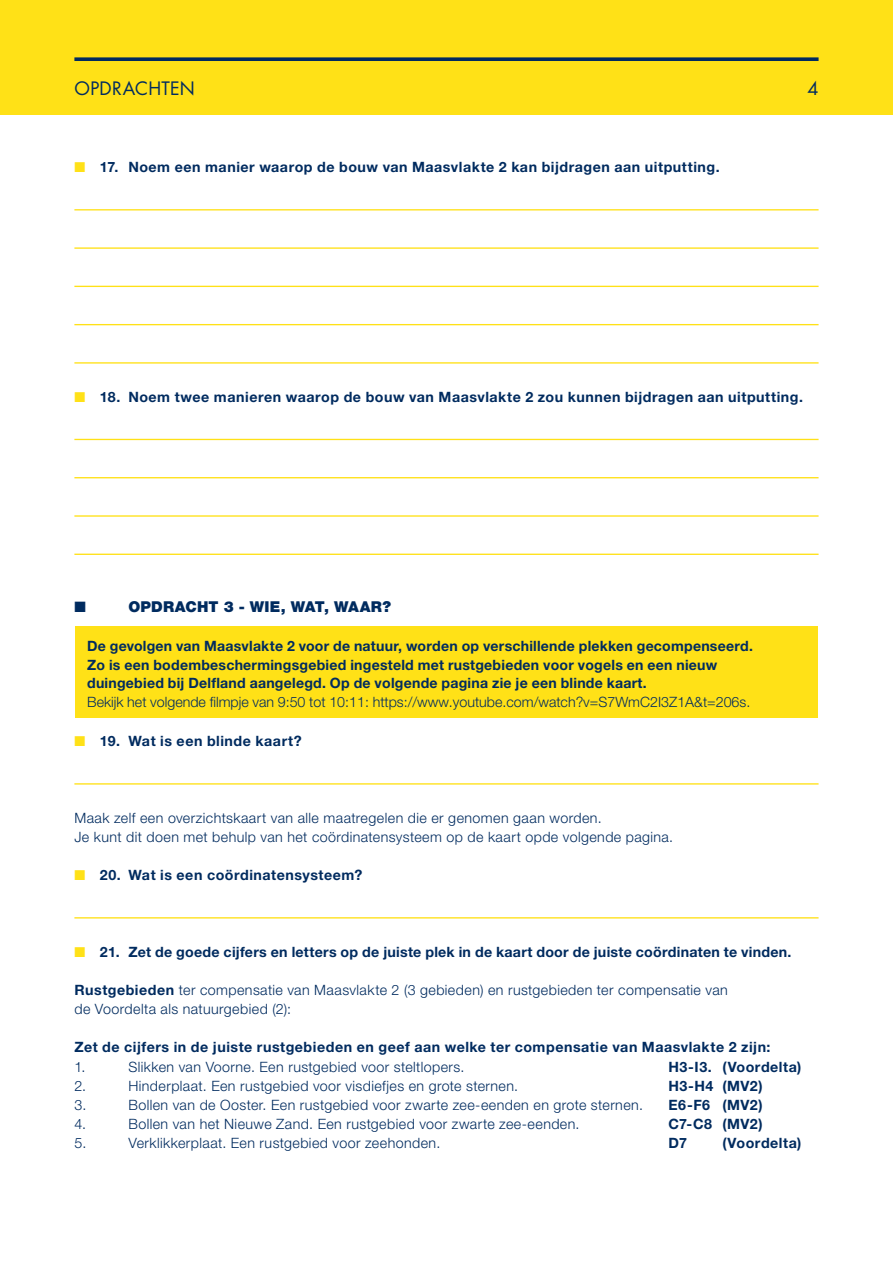
<style>
.page{position:relative;width:893px;height:1263px;background:#fff}
.page>*{position:absolute;margin:0;border:0;box-sizing:border-box;transform-origin:0 0}
.t1{font:18px "Futura Std";letter-spacing:.015em;color:#002b5f}
.t2{font:900 15px "Helvetica Neue LT Std";letter-spacing:.015em;color:#002b5f}
.t3{font:15px "Zapf Dingbats ITC";color:#002b5f}
.t4{font:700 14.25px/18.6px "Helvetica Neue LT Std";letter-spacing:.02em;color:#002b5f}
.t5{font:300 14.25px/19.2px "Helvetica Neue LT Std";letter-spacing:.03em;color:#002b5f}
.t6{font:300 14.25px "Helvetica Neue LT Std";color:#002b5f}
.s1{color:#ffe117}
.s2{font-weight:700}
</style>
<div class="page">
<div style="left:0;top:0;width:893px;height:115px;background:#ffe117"></div>
<svg style="left:74px;top:57px;width:745px;height:4px;background:#1a3d57"></svg>
<div style="left:75px;top:626px;width:743px;height:92px;background:#ffe117"></div>
<hr style="left:74px;top:209px;width:745px;height:1px;background:#ffe117">
<hr style="left:74px;top:247px;width:745px;height:2px;background:#ffe117">
<hr style="left:74px;top:286px;width:745px;height:1px;background:#ffe117">
<hr style="left:74px;top:324px;width:745px;height:1px;background:#ffe117">
<hr style="left:74px;top:362px;width:745px;height:2px;background:#ffe117">
<hr style="left:74px;top:439px;width:745px;height:1px;background:#ffe117">
<hr style="left:74px;top:477px;width:745px;height:1px;background:#ffe117">
<hr style="left:74px;top:515px;width:745px;height:2px;background:#ffe117">
<hr style="left:74px;top:554px;width:745px;height:1px;background:#ffe117">
<hr style="left:74px;top:783px;width:745px;height:1px;background:#ffe117">
<hr style="left:74px;top:917px;width:745px;height:1px;background:#ffe117">
<p class="t1" style="left:74px;top:77px;width:122px">OPDRACHTEN</p>
<p class="t1" style="left:807px;top:77px;width:13px">4</p>
<p class="t4" style="left:74px;top:158px;width:647px"><span class="s1">■</span> 17. Noem een manier waarop de bouw van Maasvlakte 2 kan bijdragen aan uitputting.</p>
<p class="t4" style="left:74px;top:387px;width:730px"><span class="s1">■</span> 18. Noem twee manieren waarop de bouw van Maasvlakte 2 zou kunnen bijdragen aan uitputting.</p>
<p class="t3" style="left:74px;top:600px;width:13px">■</p>
<p class="t2" style="left:128px;top:598px;width:264px">OPDRACHT 3 - WIE, WAT, WAAR?</p>
<p class="t4" style="left:87px;top:636px;width:667px">De gevolgen van Maasvlakte 2 voor de natuur, worden op verschillende plekken gecompenseerd.<br>Zo is een bodembeschermingsgebied ingesteld met rustgebieden voor vogels en een nieuw duingebied bij Delfland aangelegd. Op de volgende pagina zie je een blinde kaart.</p>
<p class="t6" style="left:87px;top:693px;width:665px">Bekijk het volgende filmpje van 9:50 tot 10:11: https://www.youtube.com/watch?v=S7WmC2I3Z1A&amp;t=206s.</p>
<p class="t4" style="left:74px;top:732px;width:229px"><span class="s1">■</span> 19. Wat is een blinde kaart?</p>
<p class="t5" style="left:74px;top:808px;width:600px">Maak zelf een overzichtskaart van alle maatregelen die er genomen gaan worden.<br>Je kunt dit doen met behulp van het coördinatensysteem op de kaart opde volgende pagina.</p>
<p class="t4" style="left:74px;top:865px;width:289px"><span class="s1">■</span> 20. Wat is een coördinatensysteem?</p>
<p class="t4" style="left:74px;top:942px;width:719px"><span class="s1">■</span> 21. Zet de goede cijfers en letters op de juiste plek in de kaart door de juiste coördinaten te vinden.</p>
<p class="t5" style="left:74px;top:980px;width:655px"><span class="s2">Rustgebieden</span> ter compensatie van Maasvlakte 2 (3 gebieden) en rustgebieden ter compensatie van de Voordelta als natuurgebied (2):</p>
<p class="t4" style="left:74px;top:1038px;width:698px">Zet de cijfers in de juiste rustgebieden en geef aan welke ter compensatie van Maasvlakte 2 zijn:</p>
<p class="t5" style="left:74px;top:1057px;width:13px">1.</p>
<p class="t5" style="left:128px;top:1057px;width:338px">Slikken van Voorne. Een rustgebied voor steltlopers.</p>
<p class="t4" style="left:668px;top:1057px;width:134px">H3-I3. (Voordelta)</p>
<p class="t5" style="left:74px;top:1076px;width:13px">2.</p>
<p class="t5" style="left:128px;top:1076px;width:391px">Hinderplaat. Een rustgebied voor visdiefjes en grote sternen.</p>
<p class="t4" style="left:668px;top:1076px;width:96px">H3-H4 (MV2)</p>
<p class="t5" style="left:74px;top:1095px;width:14px">3.</p>
<p class="t5" style="left:128px;top:1095px;width:516px">Bollen van de Ooster. Een rustgebied voor zwarte zee-eenden en grote sternen.</p>
<p class="t4" style="left:668px;top:1095px;width:96px">E6-F6 (MV2)</p>
<p class="t5" style="left:74px;top:1114px;width:13px">4.</p>
<p class="t5" style="left:128px;top:1114px;width:453px">Bollen van het Nieuwe Zand. Een rustgebied voor zwarte zee-eenden.</p>
<p class="t4" style="left:668px;top:1114px;width:96px">C7-C8 (MV2)</p>
<p class="t5" style="left:74px;top:1133px;width:13px">5.</p>
<p class="t5" style="left:128px;top:1133px;width:313px">Verklikkerplaat. Een rustgebied voor zeehonden.</p>
<p class="t4" style="left:668px;top:1133px;width:20px">D7</p>
<p class="t4" style="left:722px;top:1133px;width:81px">(Voordelta)</p>
</div>
